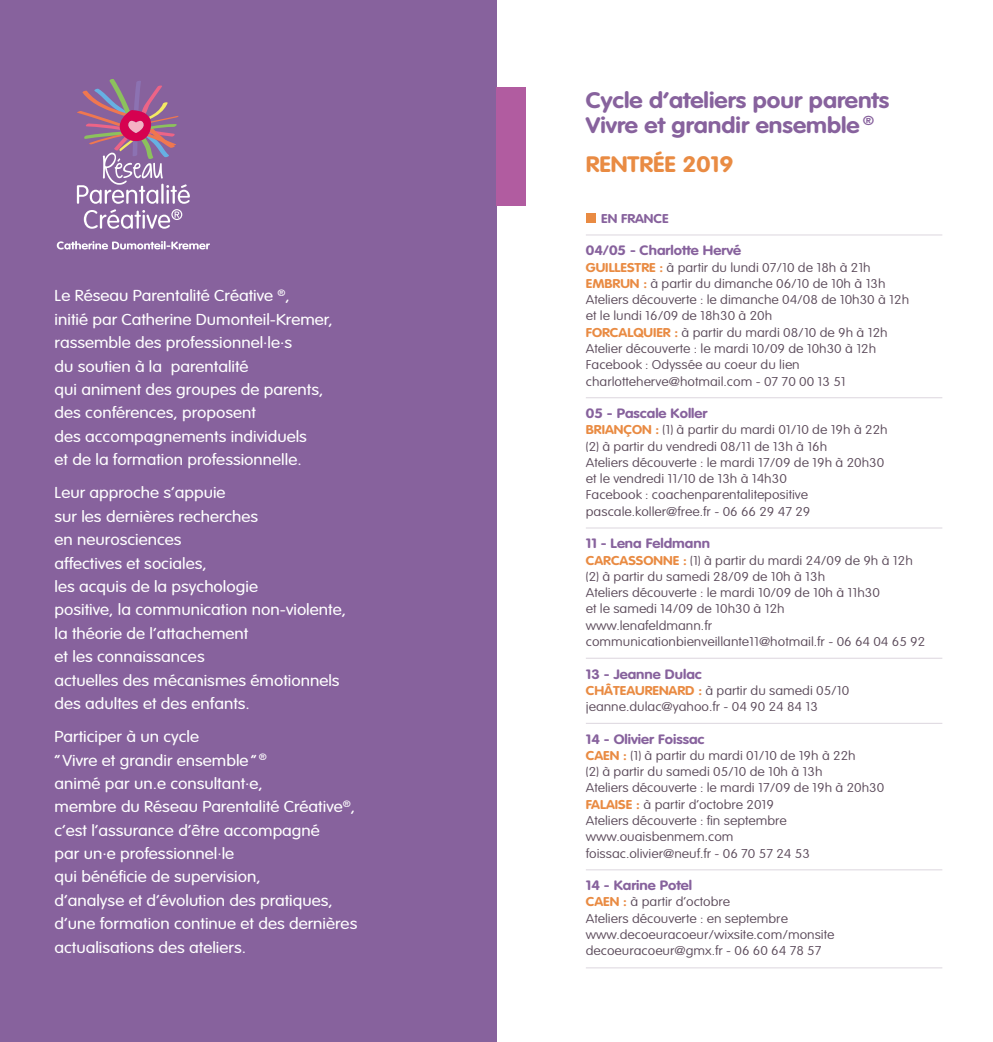
<style>
.page{position:relative;width:993px;height:1042px;background:#fff}
.page>*{position:absolute;margin:0;border:0;box-sizing:border-box;transform-origin:0 0}
.t1{font:700 22.05px/24.5px "VAG Rounded";color:#87629d;scale:1.11 1}
.t2{font:700 22.05px "VAG Rounded";color:#e98b43;scale:1.11 1}
.t3{font:300 15.58px/23.4px "VAG Rounded";color:#fff;scale:1.11 1}
.t4{font:700 13.47px "VAG Rounded";color:#87629d;scale:1.11 1}
.t5{font:100 12.6px/16.3px "VAG Rounded";color:#5b4a5a;scale:1.11 1}
.t6{font:700 12.6px "VAG Rounded";letter-spacing:.03em;color:#87629d;scale:1.11 1}
.t7{font:700 12.6px "VAG Rounded";color:#e98b43;scale:1.11 1}
.s1{font-weight:700;color:#e98b43}
</style>
<div class="page">
<div style="left:0;top:0;width:496px;height:1042px;background:#87629d"></div>
<hr style="left:585px;top:234px;width:357px;height:1px;background:#dcd6de">
<hr style="left:585px;top:397px;width:357px;height:1px;background:#dcd6de">
<hr style="left:585px;top:527px;width:357px;height:1px;background:#dcd6de">
<hr style="left:585px;top:658px;width:357px;height:1px;background:#dcd6de">
<hr style="left:585px;top:723px;width:357px;height:1px;background:#dcd6de">
<hr style="left:585px;top:869px;width:357px;height:1px;background:#dcd6de">
<hr style="left:585px;top:967px;width:357px;height:1px;background:#dcd6de">
<div style="left:585px;top:213px;width:10px;height:10px;background:#e98b43"></div>
<div style="left:496px;top:88px;width:29px;height:117px;background:#b15ca0"></div>
<svg style="left:57px;top:241px;width:153px;height:8px"></svg>
<svg style="left:76px;top:79px;width:114px;height:150px"></svg>
<p class="t3" style="left:55px;top:284px;width:252px">Le Réseau Parentalité Créative <sup>®</sup>,<br>initié par Catherine Dumonteil-Kremer, rassemble des professionnel·le·s<br>du soutien à la parentalité<br>qui animent des groupes de parents, des conférences, proposent<br>des accompagnements individuels<br>et de la formation professionnelle.</p>
<p class="t3" style="left:55px;top:481px;width:264px">Leur approche s’appuie<br>sur les dernières recherches<br>en neurosciences<br>affectives et sociales,<br>les acquis de la psychologie<br>positive, la communication non-violente, la théorie de l’attachement<br>et les connaissances<br>actuelles des mécanismes émotionnels des adultes et des enfants.</p>
<p class="t3" style="left:55px;top:725px;width:274px">Participer à un cycle<br>“Vivre et grandir ensemble” <sup>®<br></sup>animé par un.e consultant·e,<br>membre du Réseau Parentalité Créative<sup>®</sup>, c’est l’assurance d’être accompagné<br>par un·e professionnel·le<br>qui bénéficie de supervision,<br>d’analyse et d’évolution des pratiques, d’une formation continue et des dernières actualisations des ateliers.</p>
<h1 class="t1" style="left:585px;top:88px;width:275px">Cycle d’ateliers pour parents<br>Vivre et grandir ensemble <sup>®</sup></h1>
<h1 class="t2" style="left:585px;top:151px;width:135px">Rentrée 2019</h1>
<p class="t6" style="left:599px;top:211px;width:64px">En France</p>
<p class="t4" style="left:585px;top:243px;width:141px">04/05 - Charlotte Hervé</p>
<p class="t5" style="left:585px;top:259px;width:293px"><span class="s1">Guillestre :</span> à partir du lundi 07/10 de 18h à 21h <span class="s1">Embrun :</span> à partir du dimanche 06/10 de 10h à 13h Ateliers découverte : le dimanche 04/08 de 10h30 à 12h et le lundi 16/09 de 18h30 à 20h<br><span class="s1">Forcalquier :</span> à partir du mardi 08/10 de 9h à 12h Atelier découverte : le mardi 10/09 de 10h30 à 12h Facebook : Odyssée au coeur du lien charlotteherve@hotmail.com - 07 70 00 13 51</p>
<p class="t4" style="left:585px;top:405px;width:111px">05 - Pascale Koller</p>
<p class="t5" style="left:585px;top:422px;width:273px"><span class="s1">Briançon :</span> (1) à partir du mardi 01/10 de 19h à 22h (2) à partir du vendredi 08/11 de 13h à 16h<br>Ateliers découverte : le mardi 17/09 de 19h à 20h30 et le vendredi 11/10 de 13h à 14h30<br>Facebook : coachenparentalitepositive pascale.koller@free.fr - 06 66 29 47 29</p>
<p class="t4" style="left:585px;top:535px;width:113px">11 - Lena Feldmann</p>
<p class="t5" style="left:585px;top:552px;width:307px"><span class="s1">Carcassonne :</span> (1) à partir du mardi 24/09 de 9h à 12h (2) à partir du samedi 28/09 de 10h à 13h<br>Ateliers découverte : le mardi 10/09 de 10h à 11h30<br>et le samedi 14/09 de 10h30 à 12h<br>www.lenafeldmann.fr communicationbienveillante11@hotmail.fr - 06 64 04 65 92</p>
<p class="t4" style="left:585px;top:666px;width:106px">13 - Jeanne Dulac</p>
<p class="t5" style="left:585px;top:682px;width:239px"><span class="s1">Châteaurenard :</span> à partir du samedi 05/10 jeanne.dulac@yahoo.fr - 04 90 24 84 13</p>
<p class="t4" style="left:585px;top:731px;width:108px">14 - Olivier Foissac</p>
<p class="t5" style="left:585px;top:747px;width:270px"><span class="s1">Caen :</span> (1) à partir du mardi 01/10 de 19h à 22h<br>(2) à partir du samedi 05/10 de 10h à 13h<br>Ateliers découverte : le mardi 17/09 de 19h à 20h30</p>
<p class="t7" style="left:585px;top:797px;width:13px">fala</p>
<p class="t5" style="left:585px;top:796px;width:203px;text-indent:29px"><span class="s1">ise :</span> à partir d’octobre 2019<br>Ateliers découverte : fin septembre www.ouaisbenmem.com foissac.olivier@neuf.fr - 06 70 57 24 53</p>
<p class="t4" style="left:585px;top:877px;width:97px">14 - Karine Potel</p>
<p class="t5" style="left:585px;top:894px;width:225px"><span class="s1">Caen :</span> à partir d’octobre<br>Ateliers découverte : en septembre www.decoeuracoeur/wixsite.com/monsite decoeuracoeur@gmx.fr - 06 60 64 78 57</p>
</div>
